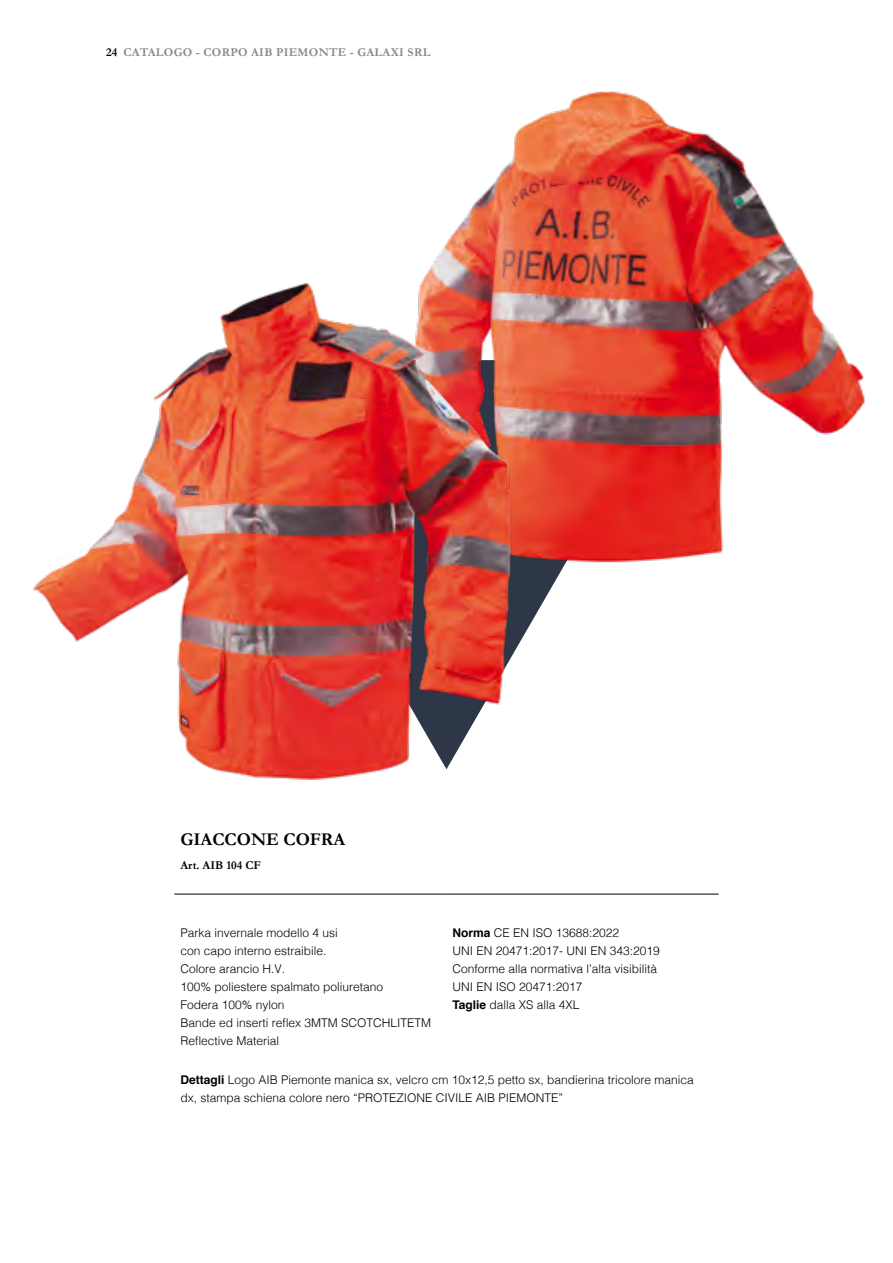
<style>
.page{position:relative;width:893px;height:1263px;background:#fff}
.page>*{position:absolute;margin:0;border:0;box-sizing:border-box;transform-origin:0 0}
.t1{font:700 18px "Garamond";color:#000}
.t2{font:300 12px/18px "Helvetica";color:#000}
.t3{font:700 12px "Garamond";letter-spacing:.025em;color:#87888a}
.t4{font:700 12px "Garamond";color:#000}
.s1{color:#000}
.s2{font-weight:700}
</style>
<div class="page">
<svg style="left:531px;top:572px;width:30px;height:51px"></svg>
<img style="left:441px;top:91px;width:424px;height:481px">
<img style="left:33px;top:253px;width:498px;height:527px">
<hr style="left:174px;top:894px;width:272px;height:1px;background:#000">
<hr style="left:446px;top:894px;width:273px;height:1px;background:#000">
<p class="t3" style="left:106px;top:44px;width:325px"><span class="s1">24</span> CATALOGO - CORPO AIB PIEMONTE - GALAXI SRL</p>
<h1 class="t1" style="left:180px;top:827px;width:167px">GIACCONE COFRA</h1>
<p class="t4" style="left:180px;top:857px;width:82px">Art. AIB 104 CF</p>
<p class="t2" style="left:180px;top:923px;width:252px">Parka invernale modello 4 usi<br>con capo interno estraibile.<br>Colore arancio H.V.<br>100% poliestere spalmato poliuretano<br>Fodera 100% nylon<br>Bande ed inserti reflex 3MTM SCOTCHLITETM<br>Reflective Material</p>
<p class="t2" style="left:452px;top:923px;width:209px"><span class="s2">Norma</span> CE EN ISO 13688:2022<br>UNI EN 20471:2017- UNI EN 343:2019<br>Conforme alla normativa l’alta visibilità<br>UNI EN ISO 20471:2017<br><span class="s2">Taglie</span> dalla XS alla 4XL</p>
<p class="t2" style="left:180px;top:1070px;width:515px"><span class="s2">Dettagli</span> Logo AIB Piemonte manica sx, velcro cm 10x12,5 petto sx, bandierina tricolore manica dx, stampa schiena colore nero “PROTEZIONE CIVILE AIB PIEMONTE”</p>
</div>
